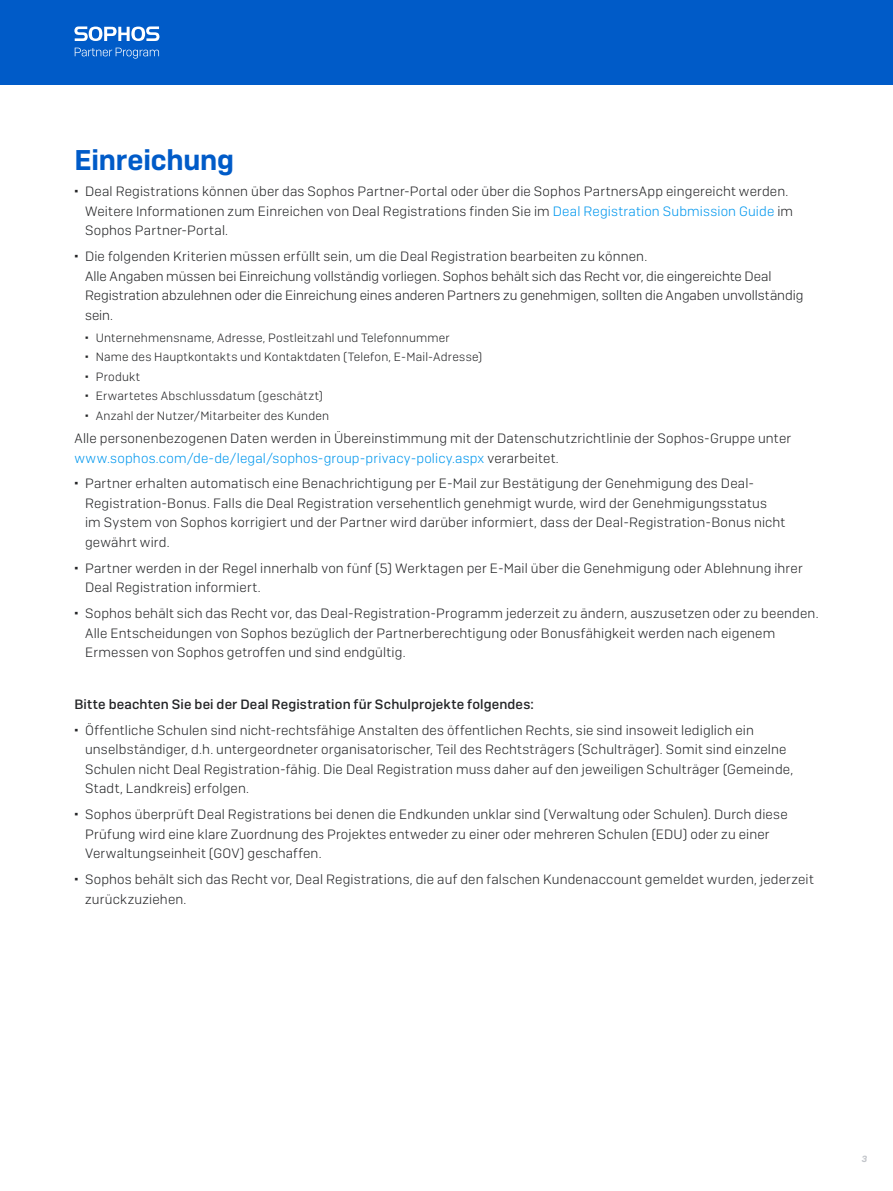
<style>
.page{position:relative;width:893px;height:1191px;background:#fff}
.page>*{position:absolute;margin:0;border:0;box-sizing:border-box;transform-origin:0 0}
.Body_H1{font:600 28.5px "Sophos Sans";letter-spacing:-.005em;color:#005bc8}
.Body_Copy{font:300 13.5px/19.5px "Sophos Sans";letter-spacing:.01em;color:#242527}
.Bullets{font:500 13.5px "Sophos Sans";letter-spacing:.01em;color:#242527}
.t1{font:300 12px "Sophos Sans";letter-spacing:.015em;color:#242527}
.t2{font:italic 600 9px "Sophos Sans";color:#c2c5ca}
.s1{color:#0097ee}
</style>
<div class="page">
<div style="left:0;top:0;width:893px;height:85px;background:#005bc8"></div>
<svg style="left:74px;top:26px;width:85px;height:15px"></svg>
<svg style="left:75px;top:48px;width:84px;height:11px"></svg>
<p class="Body_H1" style="left:74px;top:143px;width:161px">Einreichung</p>
<p class="Body_Copy" style="left:85px;top:181px;width:710px">Deal Registrations können über das Sophos Partner-Portal oder über die Sophos PartnersApp eingereicht werden.<br>Weitere Informationen zum Einreichen von Deal Registrations finden Sie im <span class="s1">Deal Registration Submission Guide</span> im<br>Sophos Partner-Portal.</p>
<p class="Body_Copy" style="left:85px;top:246px;width:720px">Die folgenden Kriterien müssen erfüllt sein, um die Deal Registration bearbeiten zu können.<br>Alle Angaben müssen bei Einreichung vollständig vorliegen. Sophos behält sich das Recht vor, die eingereichte Deal Registration abzulehnen oder die Einreichung eines anderen Partners zu genehmigen, sollten die Angaben unvollständig sein.</p>
<p class="t1" style="left:96px;top:330px;width:356px">Unternehmensname, Adresse, Postleitzahl und Telefonnummer</p>
<p class="t1" style="left:96px;top:350px;width:388px">Name des Hauptkontakts und Kontaktdaten (Telefon, E-Mail-Adresse)</p>
<p class="t1" style="left:96px;top:369px;width:46px">Produkt</p>
<p class="t1" style="left:96px;top:389px;width:229px">Erwartetes Abschlussdatum (geschätzt)</p>
<p class="t1" style="left:96px;top:408px;width:235px">Anzahl der Nutzer/Mitarbeiter des Kunden</p>
<p class="Body_Copy" style="left:74px;top:428px;width:718px">Alle personenbezogenen Daten werden in Übereinstimmung mit der Datenschutzrichtlinie der Sophos-Gruppe unter <span class="s1">www.sophos.com/de-de/legal/sophos-group-privacy-policy.aspx</span> verarbeitet.</p>
<p class="Body_Copy" style="left:85px;top:474px;width:702px">Partner erhalten automatisch eine Benachrichtigung per E-Mail zur Bestätigung der Genehmigung des Deal-Registration-Bonus. Falls die Deal Registration versehentlich genehmigt wurde, wird der Genehmigungsstatus im System von Sophos korrigiert und der Partner wird darüber informiert, dass der Deal-Registration-Bonus nicht gewährt wird.</p>
<p class="Body_Copy" style="left:85px;top:558px;width:719px">Partner werden in der Regel innerhalb von fünf (5) Werktagen per E-Mail über die Genehmigung oder Ablehnung ihrer<br>Deal Registration informiert.</p>
<p class="Body_Copy" style="left:85px;top:603px;width:735px">Sophos behält sich das Recht vor, das Deal-Registration-Programm jederzeit zu ändern, auszusetzen oder zu beenden.<br>Alle Entscheidungen von Sophos bezüglich der Partnerberechtigung oder Bonusfähigkeit werden nach eigenem<br>Ermessen von Sophos getroffen und sind endgültig.</p>
<p class="Bullets" style="left:74px;top:696px;width:461px">Bitte beachten Sie bei der Deal Registration für Schulprojekte folgendes:</p>
<p class="Body_Copy" style="left:85px;top:720px;width:710px">Öffentliche Schulen sind nicht-rechtsfähige Anstalten des öffentlichen Rechts, sie sind insoweit lediglich ein unselbständiger, d.h. untergeordneter organisatorischer, Teil des Rechtsträgers (Schulträger). Somit sind einzelne Schulen nicht Deal Registration-fähig. Die Deal Registration muss daher auf den jeweiligen Schulträger (Gemeinde, Stadt, Landkreis) erfolgen.</p>
<p class="Body_Copy" style="left:85px;top:804px;width:704px">Sophos überprüft Deal Registrations bei denen die Endkunden unklar sind (Verwaltung oder Schulen). Durch diese<br>Prüfung wird eine klare Zuordnung des Projektes entweder zu einer oder mehreren Schulen (EDU) oder zu einer<br>Verwaltungseinheit (GOV) geschaffen.</p>
<p class="Body_Copy" style="left:85px;top:869px;width:730px">Sophos behält sich das Recht vor, Deal Registrations, die auf den falschen Kundenaccount gemeldet wurden, jederzeit zurückzuziehen.</p>
<p class="t2" style="left:862px;top:1153px;width:7px">3</p>
</div>
